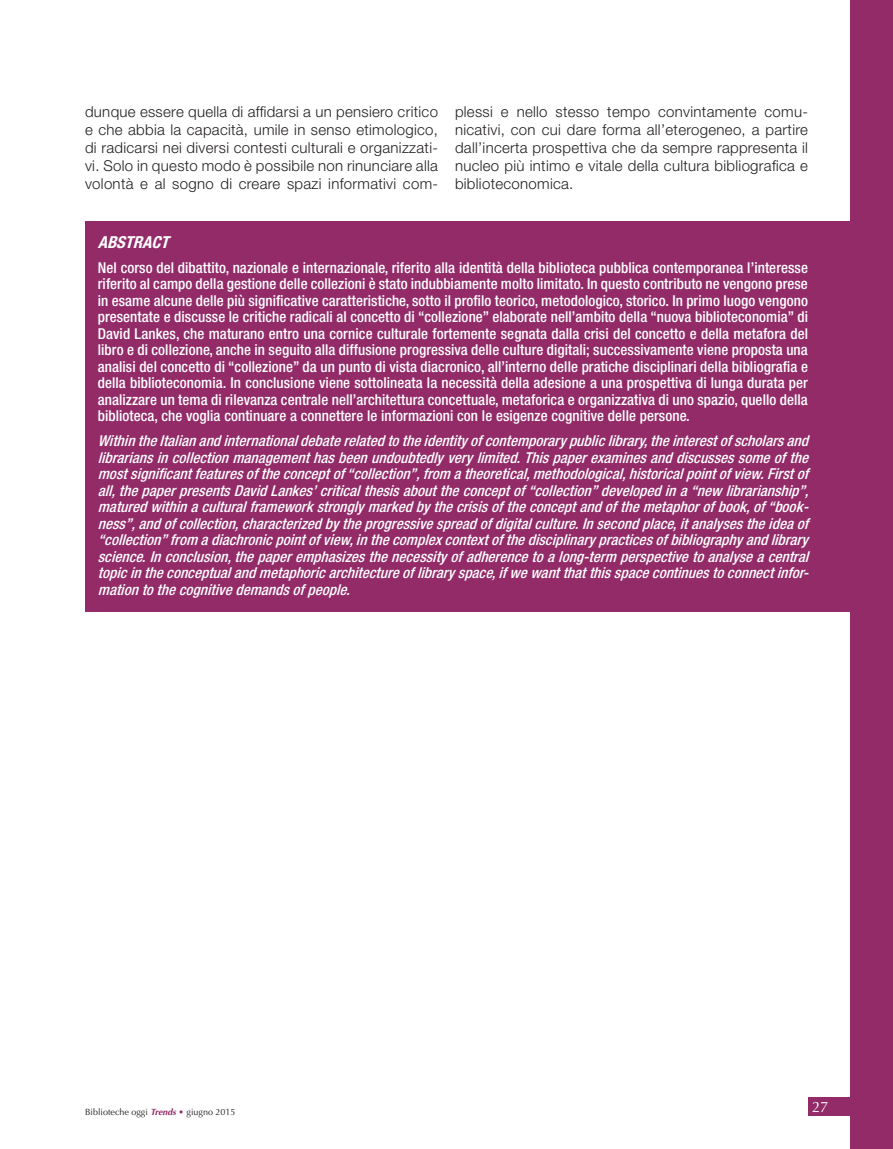
<style>
.page{position:relative;width:893px;height:1149px;background:#fff}
.page>*{position:absolute;margin:0;border:0;box-sizing:border-box;transform-origin:0 0}
.t1{font:italic 700 condensed 16.5px "Helvetica Neue LT Std";color:#fff}
.t2{font:500 condensed 15px/16.5px "Helvetica Neue LT Std";letter-spacing:.005em;color:#fff;text-align:justify}
.t3{font:italic 500 condensed 15px/16.5px "Helvetica Neue LT Std";color:#fff;text-align:justify}
.t4{font:300 15px/18px "Helvetica Neue LT Std";letter-spacing:.02em;color:#231f20;text-align:justify}
.t5{font:15px "Optima";color:#fff}
.t6{font:9px "Optima";color:#231f20}
.s1{font-weight:700;font-style:italic;color:#932b69}
.s2{font-weight:700;color:#932b69}
</style>
<div class="page">
<div style="left:808px;top:1096px;width:85px;height:18px;background:#932b69"></div>
<div style="left:850px;top:0;width:43px;height:1148px;background:#932b69"></div>
<div style="left:85px;top:221px;width:779px;height:390px;background:#932b69"></div>
<p class="t4" style="left:85px;top:102px;width:354px">dunque essere quella di affidarsi a un pensiero critico e che abbia la capacità, umile in senso etimologico, di radicarsi nei diversi contesti culturali e organizzati&shy;vi. Solo in questo modo è possibile non rinunciare alla volontà e al sogno di creare spazi informativi com-</p>
<p class="t4" style="left:455px;top:102px;width:354px">plessi e nello stesso tempo convintamente comu&shy;nicativi, con cui dare forma all’eterogeneo, a partire dall’incerta prospettiva che da sempre rappresenta il nucleo più intimo e vitale della cultura bibliografica e biblioteconomica.</p>
<p class="t1" style="left:98px;top:231px;width:69px">ABSTRACT</p>
<p class="t2" style="left:98px;top:259px;width:712px">Nel corso del dibattito, nazionale e internazionale, riferito alla identità della biblioteca pubblica contemporanea l’interesse riferito al campo della gestione delle collezioni è stato indubbiamente molto limitato. In questo contributo ne vengono prese in esame alcune delle più significative caratteristiche, sotto il profilo teorico, metodologico, storico. In primo luogo vengono presentate e discusse le critiche radicali al concetto di “collezione” elaborate nell’ambito della “nuova biblioteconomia” di David Lankes, che maturano entro una cornice culturale fortemente segnata dalla crisi del concetto e della metafora del libro e di collezione, anche in seguito alla diffusione progressiva delle culture digitali; successivamente viene proposta una analisi del concetto di “collezione” da un punto di vista diacronico, all’interno delle pratiche disciplinari della bibliografia e della biblioteconomia. In conclusione viene sottolineata la necessità della adesione a una prospettiva di lunga durata per analizzare un tema di rilevanza centrale nell’architettura concettuale, metaforica e organizzativa di uno spazio, quello della biblioteca, che voglia continuare a connettere le informazioni con le esigenze cognitive delle persone.</p>
<p class="t3" style="left:98px;top:432px;width:717px">WithintheItalianandinternationaldebaterelatedtotheidentityofcontemporarypubliclibrary,theinterestofscholarsand librariansincollectionmanagementhasbeenundoubtedlyverylimited.Thispaperexaminesanddiscussessomeofthe mostsignificantfeaturesoftheconceptof“collection”,from atheoretical,methodological,historicalpointofview.Firstof all,thepaperpresentsDavidLankes’criticalthesisabouttheconceptof“collection”developedina“new librarianship”, maturedwithinaculturalframeworkstronglymarkedbythecrisisoftheconceptandofthemetaphorofbook,of“book&shy;ness”,andofcollection,characterizedbytheprogressivespreadofdigitalculture.Insecondplace,itanalysestheideaof “collection”from adiachronicpointofview,inthecomplexcontextofthedisciplinarypracticesofbibliographyandlibrary science.Inconclusion,thepaperemphasizesthenecessityofadherencetoalong-term perspectivetoanalyseacentral topicintheconceptualandmetaphoricarchitectureoflibraryspace,ifwewantthatthisspacecontinuestoconnectinfor&shy;mationtothecognitivedemandsofpeople.</p>
<p class="t6" style="left:85px;top:1106px;width:152px">Biblioteche oggi <span class="s1">Trends</span> <span class="s2">•</span> giugno 2015</p>
<p class="t5" style="left:812px;top:1097px;width:18px">27</p>
</div>
